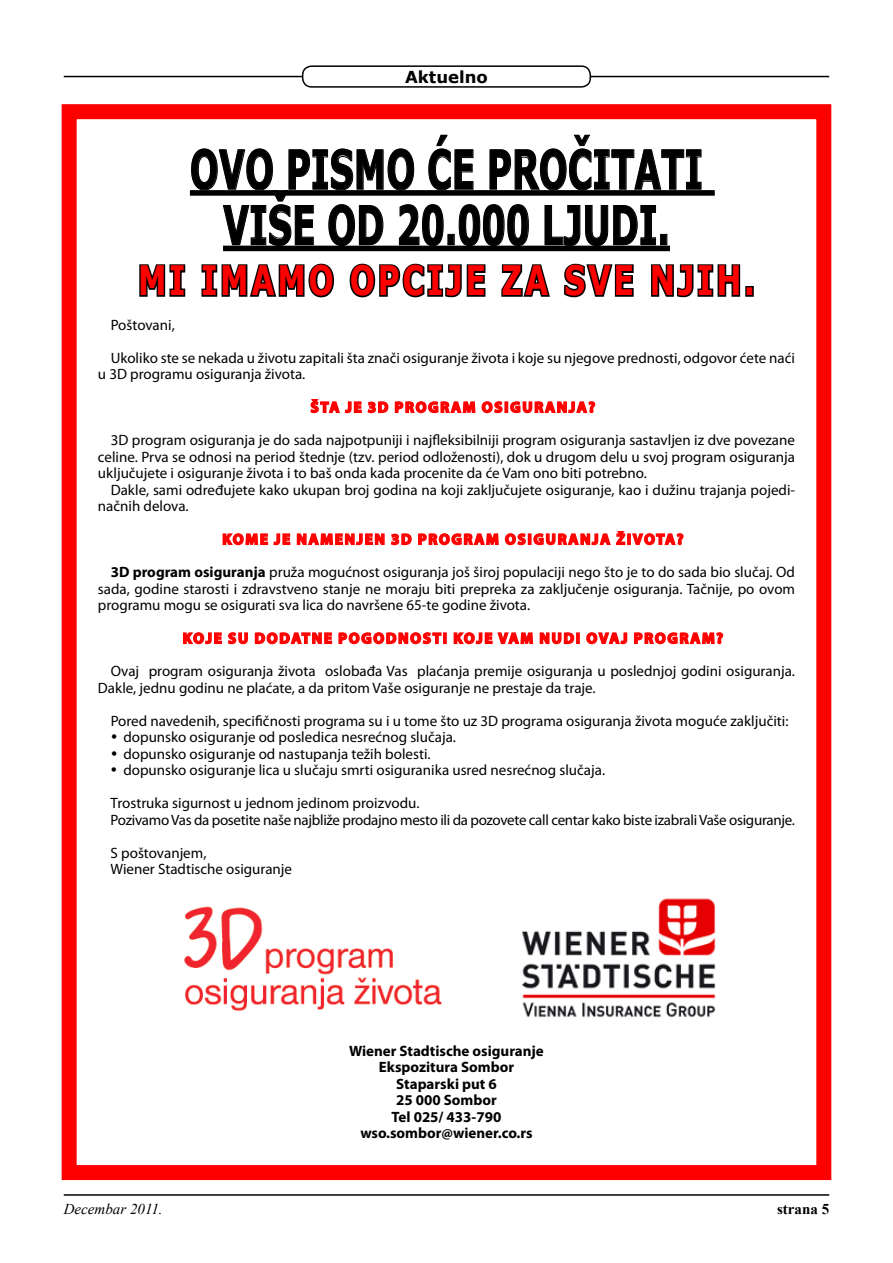
<style>
.page{position:relative;width:893px;height:1263px;background:#fff}
.page>*{position:absolute;margin:0;border:0;box-sizing:border-box;transform-origin:0 0}
.t1{font:700 54px "Verdana";color:#000;scale:.63 1}
.t2{font:700 40.5px "Verdana";color:#f00;scale:.74 1}
.t3{font:700 16.5px "Verdana";color:#000}
.t4{font:15px/16.5px "Myriad Pro";color:#000}
.t5{font:15px/16.5px "Myriad Pro";letter-spacing:-.02em;color:#000}
.t6{font:700 15px "Myriad Pro";letter-spacing:.12em;color:#f00}
.t7{font:700 15px/16.5px "Myriad Pro";color:#000;text-align:center}
.t8{font:italic 15px "Times New Roman";color:#000}
.t9{font:700 15px "Times New Roman";color:#000}
.s1{font-weight:700}
</style>
<div class="page">
<hr style="left:64px;top:1194px;width:765px;height:2px;background:#000">
<hr style="left:64px;top:76px;width:765px;height:1px;background:#000">
<div style="left:303px;top:66px;width:287px;height:21px;background:#fff;border-radius:9px"></div>
<div style="left:302px;top:65px;width:289px;height:23px;border:2px solid #000;border-radius:9px"></div>
<div style="left:190px;top:190px;width:525px;height:6px;background:#000"></div>
<div style="left:223px;top:246px;width:447px;height:5px;background:#000"></div>
<svg style="left:191px;top:134px;width:511px;height:112px"></svg>
<div style="left:660px;top:234px;width:7px;height:11px;border:1px solid #000"></div>
<svg style="left:139px;top:264px;width:47px;height:33px"></svg>
<svg style="left:201px;top:263px;width:133px;height:35px"></svg>
<svg style="left:349px;top:263px;width:137px;height:35px"></svg>
<svg style="left:501px;top:264px;width:49px;height:33px"></svg>
<svg style="left:564px;top:263px;width:70px;height:35px"></svg>
<svg style="left:651px;top:264px;width:90px;height:34px"></svg>
<div style="left:745px;top:286px;width:9px;height:11px;border:3px solid #000"></div>
<svg style="left:310px;top:399px;width:193px;height:15px"></svg>
<div style="left:504px;top:401px;width:4px;height:12px;border:2px solid #f00"></div>
<svg style="left:510px;top:401px;width:86px;height:13px"></svg>
<svg style="left:222px;top:533px;width:304px;height:13px"></svg>
<div style="left:528px;top:533px;width:4px;height:12px;border:2px solid #f00"></div>
<svg style="left:533px;top:531px;width:151px;height:15px"></svg>
<svg style="left:183px;top:632px;width:259px;height:13px"></svg>
<div style="left:443px;top:632px;width:4px;height:12px;border:2px solid #f00"></div>
<svg style="left:453px;top:632px;width:122px;height:13px"></svg>
<div style="left:576px;top:632px;width:4px;height:12px;border:2px solid #f00"></div>
<svg style="left:586px;top:632px;width:138px;height:13px"></svg>
<img style="left:184px;top:906px;width:258px;height:105px">
<img style="left:522px;top:898px;width:194px;height:120px">
<div style="left:62px;top:104px;width:769px;height:1076px;border:15px solid #f00"></div>
<p class="t3" style="left:405px;top:66px;width:84px">AKTUELNO</p>
<h1 class="t1" style="left:427px;top:135px;width:134px">ĆE PROČITATI</h1>
<h1 class="t1" style="left:190px;top:135px;width:44px">OVO</h1>
<h1 class="t1" style="left:286px;top:135px;width:41px">PISMO</h1>
<h1 class="t1" style="left:223px;top:191px;width:37px">VIŠE</h1>
<h1 class="t1" style="left:327px;top:191px;width:377px">OD 20.000 LJUDI</h1>
<h1 class="t1" style="left:658px;top:191px;width:21px">.</h1>
<h2 class="t2" style="left:138px;top:255px;width:122px">MI IMAMO</h2>
<h2 class="t2" style="left:350px;top:255px;width:131px">OPCIJE</h2>
<h2 class="t2" style="left:502px;top:255px;width:116px">ZA SVE</h2>
<h2 class="t2" style="left:650px;top:255px;width:144px">NJIH.</h2>
<p class="t4" style="left:111px;top:316px;width:66px">Poštovani,</p>
<p class="t4" style="left:98px;top:349px;width:698px;text-indent:13px">Ukoliko ste se nekada u životu zapitali šta znači osiguranje života i koje su njegove prednosti, odgovor ćete naći u 3D programu osiguranja života.</p>
<p class="t6" style="left:311px;top:397px;width:286px">ŠTA JE 3D PROGRAM OSIGURANJA?</p>
<p class="t4" style="left:98px;top:432px;width:699px;text-align:justify;text-indent:13px">3D program osiguranja je do sada najpotpuniji i najfleksibilniji program osiguranja sastavljen iz dve povezane celine. Prva se odnosi na period štednje (tzv. period odloženosti), dok u drugom delu u svoj program osiguranja uključujete i osiguranje života i to baš onda kada procenite da će Vam ono biti potrebno.</p>
<p class="t4" style="left:98px;top:481px;width:699px;text-indent:13px">Dakle, sami određujete kako ukupan broj godina na koji zaključujete osiguranje, kao i dužinu trajanja pojedi&shy;načnih delova.</p>
<p class="t6" style="left:222px;top:529px;width:463px">KOME JE NAMENJEN 3D PROGRAM OSIGURANJA ŽIVOTA?</p>
<p class="t4" style="left:98px;top:564px;width:699px;text-align:justify;text-indent:13px"><span class="s1">3D PROGRAM OSIGURANJA</span> pruža mogućnost osiguranja još široj populaciji nego što je to do sada bio slučaj. Od sada, godine starosti i zdravstveno stanje ne moraju biti prepreka za zaključenje osiguranja. Tačnije, po ovom programu mogu se osigurati sva lica do navršene 65-te godine života.</p>
<p class="t6" style="left:183px;top:628px;width:542px">KOJE SU DODATNE POGODNOSTI KOJE VAM NUDI OVAJ PROGRAM?</p>
<p class="t4" style="left:98px;top:663px;width:699px;text-indent:13px">Ovaj program osiguranja života oslobađa Vas plaćanja premije osiguranja u poslednjoj godini osiguranja.<br>Dakle, jednu godinu ne plaćate, a da pritom Vaše osiguranje ne prestaje da traje.</p>
<p class="t4" style="left:123px;top:712px;width:667px;text-indent:-13px">Pored navedenih, specifičnosti programa su i u tome što uz 3D programa osiguranja života moguće zaključiti: dopunsko osiguranje od posledica nesrećnog slučaja.<br>dopunsko osiguranje od nastupanja težih bolesti.<br>dopunsko osiguranje lica u slučaju smrti osiguranika usred nesrećnog slučaja.</p>
<p class="t5" style="left:111px;top:795px;width:686px">Trostruka sigurnost u jednom jedinom proizvodu.<br>Pozivamo Vas da posetite naše najbliže prodajno mesto ili da pozovete call centar kako biste izabrali Vaše osiguranje.</p>
<p class="t4" style="left:111px;top:844px;width:183px">S poštovanjem,<br>Wiener Stadtische osiguranje</p>
<p class="t7" style="left:349px;top:1042px;width:196px">WIENER STADTISCHE OSIGURANJE<br>EKSPOZITURA SOMBOR<br>STAPARSKI PUT 6<br>25 000 SOMBOR<br>TEL 025/ 433-790<br>WSO.SOMBOR@WIENER.CO.RS</p>
<p class="t8" style="left:64px;top:1198px;width:100px">Decembar 2011.</p>
<p class="t9" style="left:777px;top:1198px;width:54px">strana 5</p>
</div>
